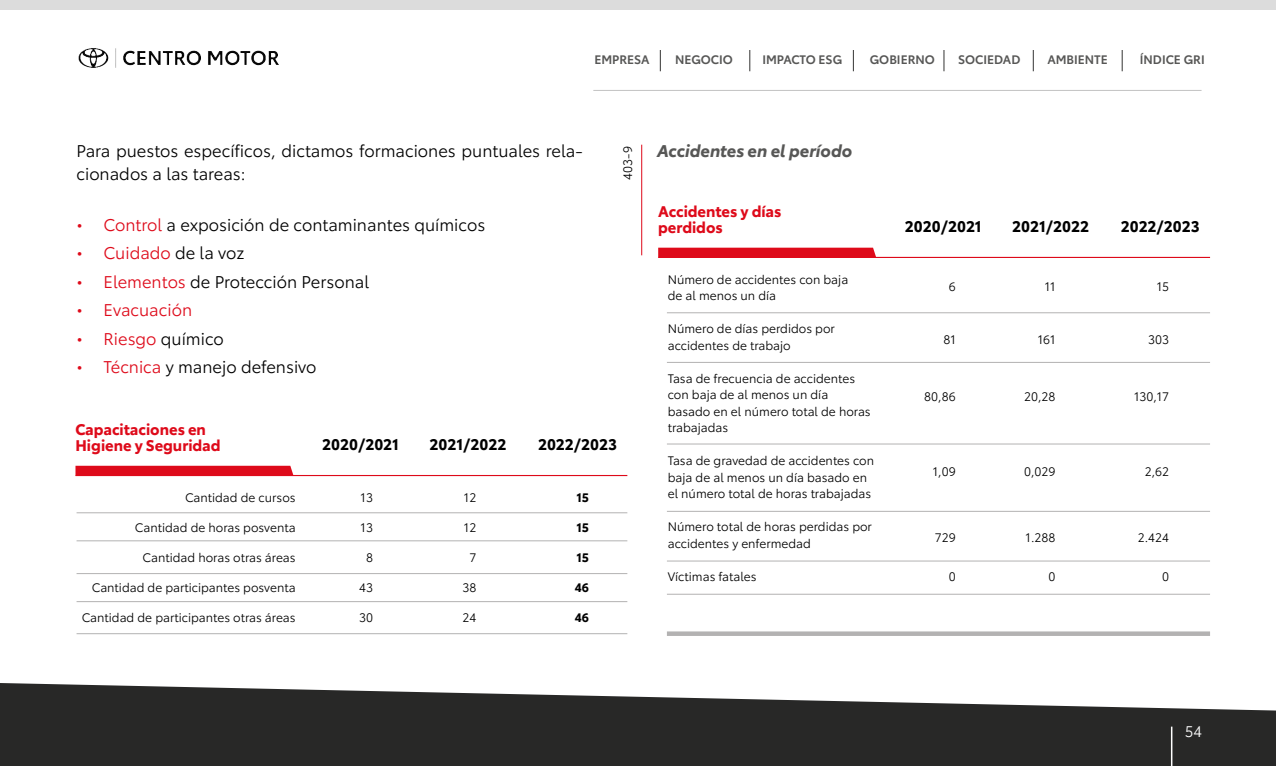
<style>
.page{position:relative;width:1276px;height:766px;background:#fff}
.page>*{position:absolute;margin:0;border:0;box-sizing:border-box;transform-origin:0 0}
.t1{font:16.5px/22.5px "Toyota Type";color:#000}
.t2{font:16.5px "Toyota Type";color:#de0a1a}
.t3{font:italic 700 16.5px "Toyota Type";color:#575756}
.t4{font:700 15px/16.5px "Toyota Type";color:#de0a1a}
.t5{font:700 15px "Toyota Type";color:#000}
.t6{font:15px "Toyota Type";color:#fff}
.t7{font:12px/16.5px "Toyota Type";color:#000}
.t8{font:600 12px "Toyota Type";color:#575756}
.t9{font:700 12px "Toyota Type";color:#000}
.s1{color:#de0a1a}
.s2{color:#000}
</style>
<div class="page">
<img style="left:78px;top:48px;width:201px;height:20px">
<svg style="left:0;top:683px;width:1276px;height:82px;fill:#282827"></svg>
<svg style="left:660px;top:50px;width:1px;height:21px"></svg>
<svg style="left:749px;top:50px;width:1px;height:21px"></svg>
<svg style="left:853px;top:50px;width:1px;height:21px"></svg>
<svg style="left:943px;top:50px;width:1px;height:21px"></svg>
<svg style="left:1033px;top:50px;width:1px;height:21px"></svg>
<svg style="left:1122px;top:50px;width:1px;height:21px"></svg>
<hr style="left:1171px;top:726px;width:1px;height:39px;background:#fff">
<div style="left:0;top:0;width:1276px;height:10px;background:#dcdcdc"></div>
<hr style="left:593px;top:90px;width:608px;height:1px;background:#c2c2c2">
<hr style="left:641px;top:145px;width:1px;height:110px;background:#de0a1a">
<svg style="left:75px;top:465px;width:218px;height:10px;background:#e01e2d"></svg>
<svg style="left:658px;top:247px;width:218px;height:10px;background:#e01c2a"></svg>
<hr style="left:75px;top:475px;width:552px;height:1px;background:#de0a1a">
<hr style="left:658px;top:257px;width:552px;height:1px;background:#de0a1a">
<hr style="left:77px;top:512px;width:550px;height:1px;background:#b3b2b2">
<hr style="left:667px;top:312px;width:543px;height:1px;background:#b3b2b2">
<hr style="left:667px;top:362px;width:543px;height:1px;background:#b3b2b2">
<hr style="left:667px;top:443px;width:543px;height:1px;background:#b3b2b2">
<hr style="left:667px;top:511px;width:543px;height:1px;background:#b3b2b2">
<hr style="left:667px;top:560px;width:543px;height:1px;background:#b3b2b2">
<hr style="left:667px;top:593px;width:543px;height:1px;background:#b3b2b2">
<svg style="left:667px;top:631px;width:543px;height:4px;background:#bbbaba"></svg>
<hr style="left:77px;top:573px;width:550px;height:1px;background:#b3b2b2">
<hr style="left:77px;top:540px;width:550px;height:1px;background:#b3b2b2">
<hr style="left:77px;top:601px;width:550px;height:1px;background:#b3b2b2">
<hr style="left:77px;top:633px;width:550px;height:1px;background:#b3b2b2">
<p class="t8" style="left:594px;top:51px;width:57px">EMPRESA</p>
<p class="t8" style="left:675px;top:51px;width:59px">NEGOCIO</p>
<p class="t8" style="left:762px;top:51px;width:81px">IMPACTO ESG</p>
<p class="t8" style="left:870px;top:51px;width:67px">GOBIERNO</p>
<p class="t8" style="left:958px;top:51px;width:64px">SOCIEDAD</p>
<p class="t8" style="left:1047px;top:51px;width:62px">AMBIENTE</p>
<p class="t8" style="left:1140px;top:51px;width:66px">ÍNDICE GRI</p>
<h1 class="t1" style="left:77px;top:139px;width:507px">Para puestos específicos, dictamos formaciones puntuales rela&shy;cionados a las tareas:</h1>
<h1 class="t1" style="left:77px;top:212px;width:410px"><span class="s1">• Control</span> a exposición de contaminantes químicos</h1>
<h1 class="t2" style="left:77px;top:241px;width:169px">• Cuidado <span class="s2">de la voz</span></h1>
<h1 class="t1" style="left:77px;top:269px;width:294px"><span class="s1">• Elementos</span> de Protección Personal</h1>
<h1 class="t2" style="left:77px;top:298px;width:117px">• Evacuación</h1>
<h1 class="t2" style="left:77px;top:326px;width:149px">• Riesgo <span class="s2">químico</span></h1>
<h1 class="t1" style="left:77px;top:355px;width:241px"><span class="s1">• Técnica</span> y manejo defensivo</h1>
<p class="t7" style="left:619px;top:180px;width:35px;rotate:-90deg">403-9</p>
<p class="t4" style="left:75px;top:419px;width:147px">Capacitaciones en<br>Higiene y Seguridad</p>
<p class="t7" style="left:185px;top:488px;width:112px">Cantidad de cursos</p>
<p class="t7" style="left:135px;top:518px;width:162px">Cantidad de horas posventa</p>
<p class="t7" style="left:143px;top:548px;width:154px">Cantidad horas otras áreas</p>
<p class="t7" style="left:92px;top:578px;width:205px">Cantidad de participantes posventa</p>
<p class="t7" style="left:82px;top:608px;width:215px">Cantidad de participantes otras áreas</p>
<p class="t5" style="left:322px;top:432px;width:78px">2020/2021</p>
<p class="t7" style="left:361px;top:488px;width:14px">13</p>
<p class="t7" style="left:361px;top:518px;width:14px">13</p>
<p class="t7" style="left:366px;top:548px;width:8px">8</p>
<p class="t7" style="left:359px;top:578px;width:15px">43</p>
<p class="t7" style="left:359px;top:608px;width:15px">30</p>
<p class="t5" style="left:429px;top:432px;width:78px">2021/2022</p>
<p class="t7" style="left:464px;top:488px;width:14px">12</p>
<p class="t7" style="left:464px;top:518px;width:14px">12</p>
<p class="t7" style="left:469px;top:548px;width:8px">7</p>
<p class="t7" style="left:462px;top:578px;width:15px">38</p>
<p class="t7" style="left:462px;top:608px;width:15px">24</p>
<p class="t5" style="left:538px;top:432px;width:81px">2022/2023</p>
<p class="t9" style="left:576px;top:488px;width:14px">15</p>
<p class="t9" style="left:576px;top:518px;width:14px">15</p>
<p class="t9" style="left:576px;top:548px;width:14px">15</p>
<p class="t9" style="left:575px;top:578px;width:16px">46</p>
<p class="t9" style="left:575px;top:608px;width:16px">46</p>
<h1 class="t3" style="left:657px;top:138px;width:197px">Accidentes en el período</h1>
<p class="t4" style="left:658px;top:201px;width:125px">Accidentes y días perdidos</p>
<p class="t7" style="left:668px;top:270px;width:182px">Número de accidentes con baja de al menos un día</p>
<p class="t7" style="left:668px;top:319px;width:169px">Número de días perdidos por accidentes de trabajo</p>
<p class="t7" style="left:668px;top:369px;width:204px">Tasa de frecuencia de accidentes con baja de al menos un día basado en el número total de horas trabajadas</p>
<p class="t7" style="left:668px;top:451px;width:208px">Tasa de gravedad de accidentes con baja de al menos un día basado en el número total de horas trabajadas</p>
<p class="t7" style="left:668px;top:517px;width:206px">Número total de horas perdidas por accidentes y enfermedad</p>
<p class="t7" style="left:668px;top:567px;width:90px">Víctimas fatales</p>
<p class="t5" style="left:905px;top:214px;width:78px">2020/2021</p>
<p class="t5" style="left:1012px;top:214px;width:78px">2021/2022</p>
<p class="t5" style="left:1120px;top:214px;width:81px">2022/2023</p>
<p class="t7" style="left:948px;top:277px;width:8px">6</p>
<p class="t7" style="left:1044px;top:277px;width:12px">11</p>
<p class="t7" style="left:1156px;top:277px;width:14px">15</p>
<p class="t7" style="left:943px;top:330px;width:14px">81</p>
<p class="t7" style="left:1037px;top:330px;width:19px">161</p>
<p class="t7" style="left:1148px;top:330px;width:22px">303</p>
<p class="t7" style="left:924px;top:387px;width:33px">80,86</p>
<p class="t7" style="left:1024px;top:387px;width:33px">20,28</p>
<p class="t7" style="left:1134px;top:387px;width:37px">130,17</p>
<p class="t7" style="left:933px;top:462px;width:24px">1,09</p>
<p class="t7" style="left:1024px;top:462px;width:33px">0,029</p>
<p class="t7" style="left:1144px;top:462px;width:26px">2,62</p>
<p class="t7" style="left:934px;top:529px;width:22px">729</p>
<p class="t7" style="left:1025px;top:529px;width:31px">1.288</p>
<p class="t7" style="left:1137px;top:529px;width:33px">2.424</p>
<p class="t7" style="left:948px;top:567px;width:8px">0</p>
<p class="t7" style="left:1048px;top:567px;width:8px">0</p>
<p class="t7" style="left:1162px;top:567px;width:8px">0</p>
<p class="t6" style="left:1184px;top:720px;width:19px">54</p>
</div>
